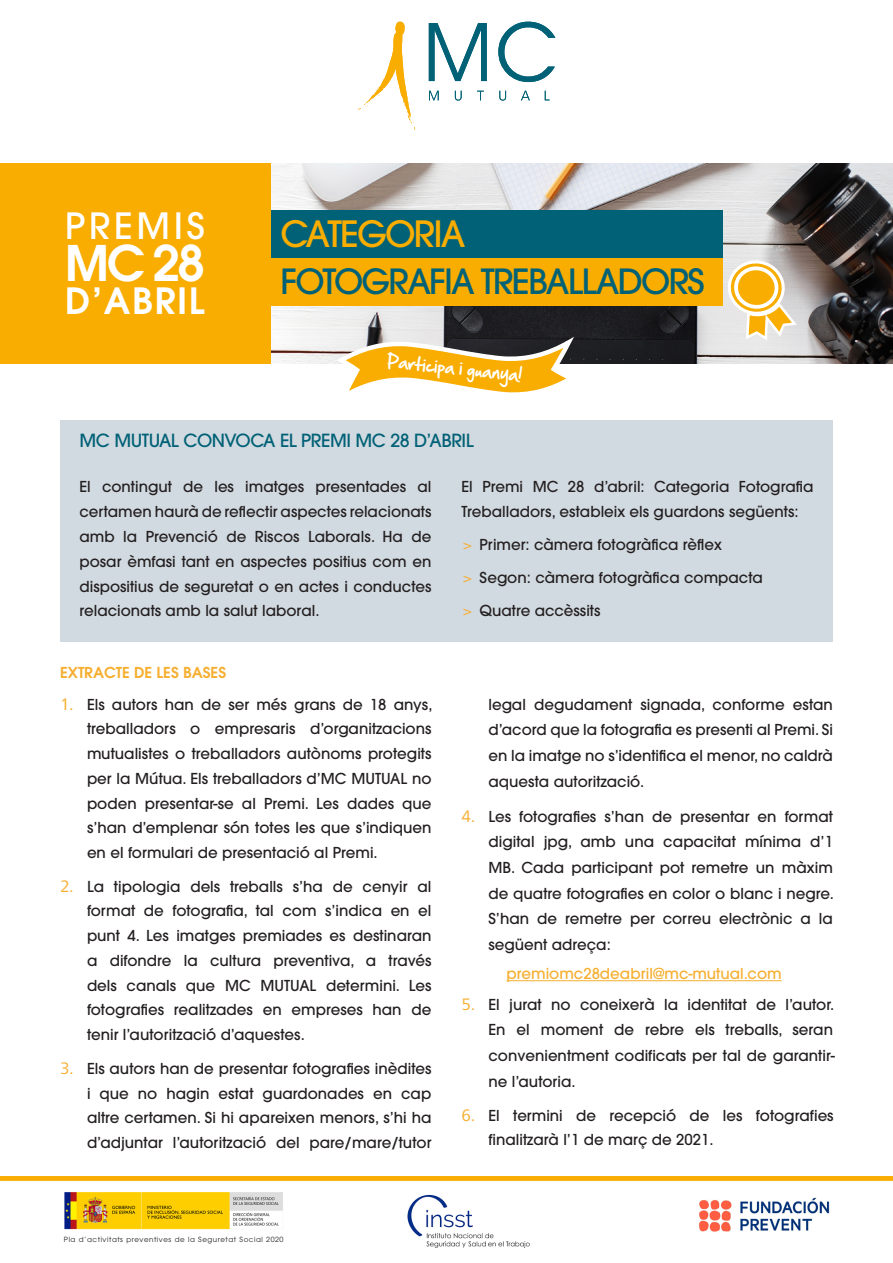
<style>
.page{position:relative;width:893px;height:1263px;background:#fff}
.page>*{position:absolute;margin:0;border:0;box-sizing:border-box;transform-origin:0 0}
.t1{font:600 48.75px "ITC Avant Garde Std";color:#fff}
.t2{font:500 36px "ITC Avant Garde Std";letter-spacing:-.05em;color:#f9ad00}
.t3{font:600 36px "ITC Avant Garde Std";letter-spacing:.045em;color:#fff}
.t4{font:500 36px "ITC Avant Garde Std";letter-spacing:.1em;color:#fff}
.t5{font:500 34.5px "ITC Avant Garde Std";letter-spacing:-.05em;color:#016176}
.Texto_normal{font:500 18px "ITC Avant Garde Std";letter-spacing:-.025em;color:#016176}
.t6{font:15.75px "Hand Of Sean";color:#fff}
.Texto_normal-2{font:500 15px/24.8px "ITC Avant Garde Std";color:#231f20;text-align:justify}
.viñeta{font:500 15px "ITC Avant Garde Std";color:#f6af31}
.Texto_normal-3{font:600 15px "ITC Avant Garde Std";color:#f6af31}
.t7{font:7.05px "ITC Avant Garde Pro";letter-spacing:.075em;color:#231f20}
.s1{font-family:"Frutiger Neue LT Pro";font-weight:400;color:#f6af31}
.s2{font-family:"Frutiger Neue LT Pro";font-weight:400;font-size:16.5px;color:#f6af31}
</style>
<div class="page">
<img style="left:270px;top:164px;width:623px;height:200px">
<div style="left:270px;top:258px;width:452px;height:48px;background:#f9ad00"></div>
<div style="left:270px;top:210px;width:452px;height:48px;background:#016176"></div>
<svg style="left:332px;top:336px;width:250px;height:57px"></svg>
<svg style="left:358px;top:22px;width:58px;height:108px"></svg>
<svg style="left:498px;top:22px;width:57px;height:60px"></svg>
<svg style="left:455px;top:91px;width:7px;height:10px"></svg>
<svg style="left:477px;top:91px;width:7px;height:9px"></svg>
<svg style="left:499px;top:91px;width:7px;height:10px"></svg>
<svg style="left:521px;top:91px;width:9px;height:9px"></svg>
<svg style="left:545px;top:91px;width:5px;height:9px"></svg>
<svg style="left:429px;top:23px;width:58px;height:58px"></svg>
<svg style="left:429px;top:91px;width:10px;height:9px"></svg>
<svg style="left:726px;top:259px;width:73px;height:84px"></svg>
<div style="left:0;top:163px;width:270px;height:201px;background:#f9ad00"></div>
<div style="left:0;top:1176px;width:893px;height:5px;background:#f9ad00"></div>
<img style="left:407px;top:1194px;width:123px;height:54px">
<img style="left:699px;top:1197px;width:131px;height:35px">
<img style="left:64px;top:1192px;width:219px;height:38px">
<div style="left:60px;top:462px;width:773px;height:180px;background:#d2dae1"></div>
<div style="left:60px;top:420px;width:773px;height:43px;background:#d2dae1"></div>
<hr style="left:506px;top:980px;width:276px;height:1px;background:#f6af31">
<h2 class="t4" style="left:65px;top:203px;width:141px">PREMIS</h2>
<h1 class="t1" style="left:65px;top:231px;width:141px">MC 28</h1>
<h2 class="t3" style="left:65px;top:278px;width:141px">D’ABRIL</h2>
<h2 class="t2" style="left:280px;top:211px;width:187px">CATEGORIA</h2>
<h3 class="t5" style="left:280px;top:259px;width:426px">FOTOGRAFIA TREBALLADORS</h3>
<p class="t6" style="left:388px;top:346px;width:137px;rotate:6deg">Participa i guanya!</p>
<p class="Texto_normal" style="left:80px;top:429px;width:396px">MC MUTUAL CONVOCA EL PREMI MC 28 D’ABRIL</p>
<p class="Texto_normal-2" style="left:80px;top:474px;width:353px">El contingut de les imatges presentades al certamen haurà de reflectir aspectes relacionats amb la Prevenció de Riscos Laborals. Ha de posar èmfasi tant en aspectes positius com en dispositius de seguretat o en actes i conductes relacionats amb la salut laboral.</p>
<p class="Texto_normal-2" style="left:461px;top:474px;width:353px;line-height:24.3px">El Premi MC 28 d’abril: Categoria Fotografia<br>Treballadors, estableix els guardons següents:</p>
<p class="Texto_normal-2" style="left:463px;top:532px;width:260px"><span class="s1">&gt;</span> Primer: càmera fotogràfica rèflex</p>
<p class="Texto_normal-2" style="left:463px;top:565px;width:301px"><span class="s1">&gt;</span> Segon: càmera fotogràfica compacta</p>
<p class="Texto_normal-2" style="left:463px;top:598px;width:139px"><span class="s1">&gt;</span> Quatre accèssits</p>
<p class="Texto_normal-3" style="left:60px;top:663px;width:168px">EXTRACTE DE LES BASES</p>
<p class="Texto_normal-2" style="left:87px;top:692px;width:347px;text-indent:-27px"><span class="s2">1.</span> Els autors han de ser més grans de 18 anys, treballadors o empresaris d’organitzacions mutualistes o treballadors autònoms protegits per la Mútua. Els treballadors d’MC MUTUAL no poden presentar-se al Premi. Les dades que s’han d’emplenar són totes les que s’indiquen en el formulari de presentació al Premi.</p>
<p class="Texto_normal-2" style="left:87px;top:874px;width:346px;text-indent:-27px"><span class="s2">2.</span> La tipologia dels treballs s’ha de cenyir al format de fotografia, tal com s’indica en el punt 4. Les imatges premiades es destinaran a difondre la cultura preventiva, a través dels canals que MC MUTUAL determini. Les fotografies realitzades en empreses han de tenir l’autorització d’aquestes.</p>
<p class="Texto_normal-2" style="left:87px;top:1056px;width:346px;text-indent:-27px"><span class="s2">3.</span> Els autors han de presentar fotografies inèdites i que no hagin estat guardonades en cap altre certamen. Si hi apareixen menors, s’hi ha d’adjuntar l’autorització del pare/mare/tutor</p>
<p class="Texto_normal-2" style="left:488px;top:691px;width:346px;line-height:25.7px">legal degudament signada, conforme estan d’acord que la fotografia es presenti al Premi. Si en la imatge no s’identifica el menor, no caldrà aquesta autorització.</p>
<p class="Texto_normal-2" style="left:488px;top:803px;width:347px;line-height:25.7px;text-indent:-27px"><span class="s2">4.</span> Les fotografies s’han de presentar en format digital jpg, amb una capacitat mínima d’1<br>MB. Cada participant pot remetre un màxim de quatre fotografies en color o blanc i negre.<br>S’han de remetre per correu electrònic a la següent adreça:</p>
<p class="viñeta" style="left:506px;top:964px;width:277px">premiomc28deabril@mc-mutual.com</p>
<p class="Texto_normal-2" style="left:488px;top:991px;width:348px;line-height:25.7px;text-align:left;text-indent:-27px"><span class="s2">5.</span> El jurat no coneixerà la identitat de l’autor.<br>En el moment de rebre els treballs, seran convenientment codificats per tal de garantir&shy;ne l’autoria.</p>
<p class="Texto_normal-2" style="left:488px;top:1102px;width:347px;text-indent:-27px"><span class="s2">6.</span> El termini de recepció de les fotografies finalitzarà l’1 de març de 2021.</p>
<p class="t7" style="left:64px;top:1235px;width:221px">Pla d’activitats preventives de la Seguretat Social 2020</p>
</div>
